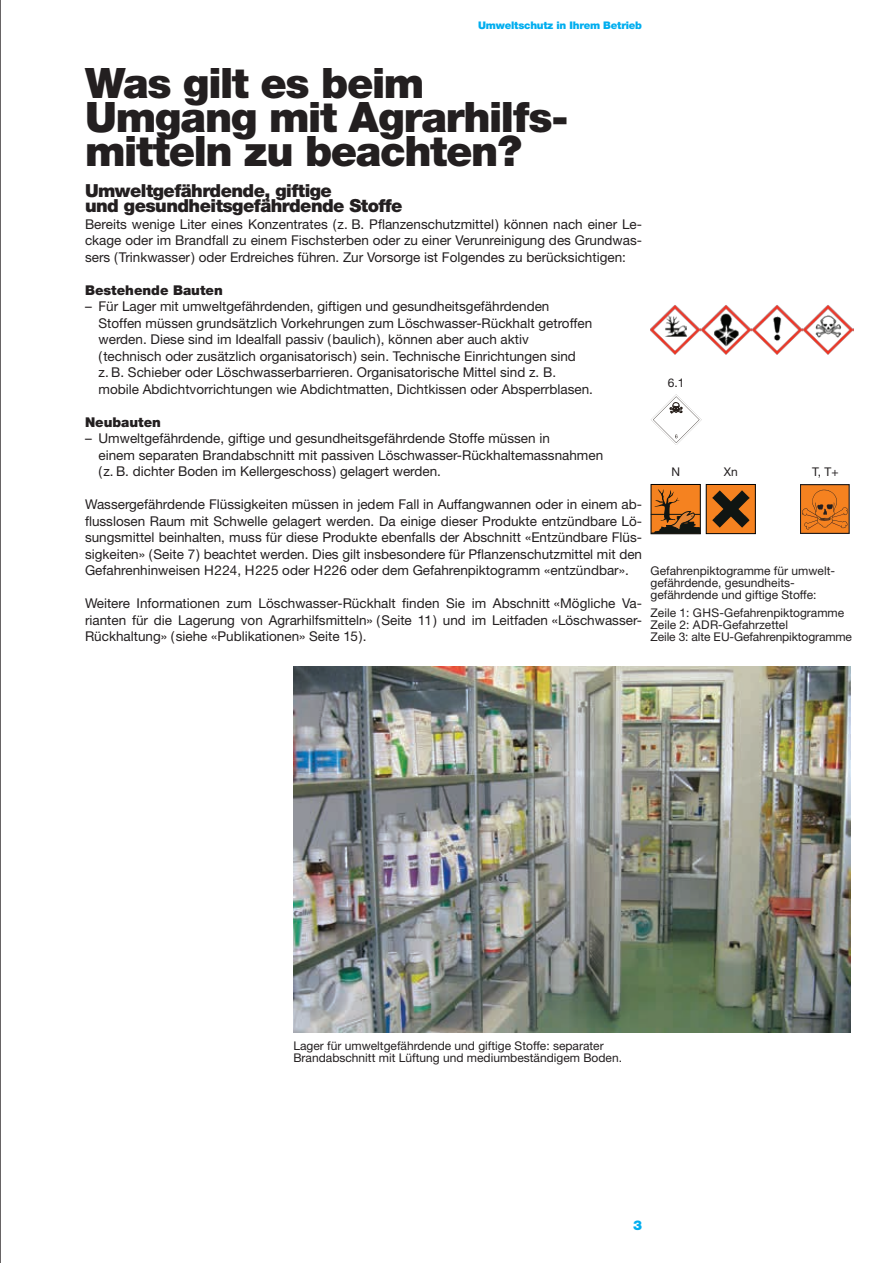
<style>
.page{position:relative;width:893px;height:1263px;background:#fff}
.page>*{position:absolute;margin:0;border:0;box-sizing:border-box;transform-origin:0 0}
.t1{font:900 42px/33.6px "Helvetica Neue";letter-spacing:-.03em;color:#231f20}
.t2{font:900 18px/15px "Helvetica Neue";letter-spacing:-.03em;color:#231f20}
.t3{font:13.5px/16.5px "Helvetica Neue";color:#231f20;text-align:justify}
.t4{font:900 13.5px "Helvetica Neue";color:#231f20}
.t5{font:900 13.5px "Helvetica Neue";color:#00aeef}
.t6{font:12px/12px "Helvetica Neue";color:#231f20}
.t7{font:900 10.5px "Helvetica Neue";letter-spacing:-.02em;color:#00aeef}
</style>
<div class="page">
<img style="left:293px;top:667px;width:557px;height:365px">
<img style="left:650px;top:305px;width:204px;height:50px">
<div style="left:800px;top:485px;width:49px;height:48px;background:#f58220"></div>
<div style="left:800px;top:484px;width:50px;height:50px;border:1px solid #231f20"></div>
<svg style="left:802px;top:490px;width:46px;height:39px"></svg>
<svg style="left:651px;top:484px;width:105px;height:50px;background:#a86225"></svg>
<svg style="left:651px;top:394px;width:51px;height:51px"></svg>
<hr style="left:0;top:0;width:1px;height:1263px;background:#231f20">
<p class="t7" style="left:478px;top:19px;width:165px">Umweltschutz in Ihrem Betrieb</p>
<h1 class="t1" style="left:85px;top:66px;width:485px">Was gilt es beim<br>Umgang mit Agrarhilfs&shy;mitteln zu beachten?</h1>
<h2 class="t2" style="left:85px;top:183px;width:319px">Umweltgefährdende, giftige<br>und gesundheitsgefährdende Stoffe</h2>
<p class="t3" style="left:85px;top:215px;width:559px">Bereits wenige Liter eines Konzentrates (z. B. Pflanzenschutzmittel) können nach einer Le‑ ckage oder im Brandfall zu einem Fischsterben oder zu einer Verunreinigung des Grundwas‑ sers (Trinkwasser) oder Erdreiches führen. Zur Vorsorge ist Folgendes zu berücksichtigen:</p>
<p class="t4" style="left:85px;top:282px;width:139px">Bestehende Bauten</p>
<p class="t3" style="left:99px;top:298px;width:496px;text-align:left;text-indent:-14px">– Für Lager mit umweltgefährdenden, giftigen und gesundheitsgefährdenden Stoffen müssen grundsätzlich Vorkehrungen zum Löschwasser-Rückhalt getroffen werden. Diese sind im Idealfall passiv (baulich), können aber auch aktiv (technisch oder zusätzlich organisatorisch) sein. Technische Einrichtungen sind<br>z. B. Schieber oder Löschwasserbarrieren. Organisatorische Mittel sind z. B. mobile Abdichtvorrichtungen wie Abdichtmatten, Dichtkissen oder Absperrblasen.</p>
<p class="t4" style="left:85px;top:414px;width:77px">Neubauten</p>
<p class="t3" style="left:99px;top:430px;width:506px;text-align:left;text-indent:-14px">– Umweltgefährdende, giftige und gesundheitsgefährdende Stoffe müssen in<br>einem separaten Brandabschnitt mit passiven Löschwasser-Rückhaltemassnahmen (z. B. dichter Boden im Kellergeschoss) gelagert werden.</p>
<p class="t3" style="left:85px;top:496px;width:559px">Wassergefährdende Flüssigkeiten müssen in jedem Fall in Auffangwannen oder in einem ab‑ flusslosen Raum mit Schwelle gelagert werden. Da einige dieser Produkte entzündbare Lö‑ sungsmittel beinhalten, muss für diese Produkte ebenfalls der Abschnitt «Entzündbare Flüs‑ sigkeiten» (Seite 7) beachtet werden. Dies gilt insbesondere für Pflanzenschutzmittel mit den Gefahrenhinweisen H224, H225 oder H226 oder dem Gefahrenpiktogramm «entzündbar».</p>
<p class="t3" style="left:85px;top:595px;width:558px">Weitere Informationen zum Löschwasser-Rückhalt finden Sie im Abschnitt≪«Mögliche Va‑ rianten für die Lagerung von Agrarhilfsmitteln» (Seite 11) und im Leitfaden≪«Löschwasser-Rückhaltung» (siehe «Publikationen» Seite 15).</p>
<p class="t6" style="left:668px;top:377px;width:18px">6.1</p>
<p class="t6" style="left:671px;top:465px;width:10px">N</p>
<p class="t6" style="left:724px;top:465px;width:16px">Xn</p>
<p class="t6" style="left:812px;top:465px;width:28px">T, T+</p>
<p class="t6" style="left:651px;top:565px;width:185px">Gefahrenpiktogramme für umwelt&shy;gefährdende, gesundheits-- gefährdende und giftige Stoffe:</p>
<p class="t6" style="left:651px;top:607px;width:203px">Zeile 1: GHS-Gefahrenpiktogramme<br>Zeile 2: ADR-Gefahrzettel<br>Zeile 3: alte EU-Gefahrenpiktogramme</p>
<p class="t6" style="left:293px;top:1040px;width:330px">Lager für umweltgefährdende und giftige Stoffe: separater<br>Brandabschnitt mit Lüftung und mediumbeständigem Boden.</p>
<p class="t5" style="left:633px;top:1217px;width:11px">3</p>
</div>
